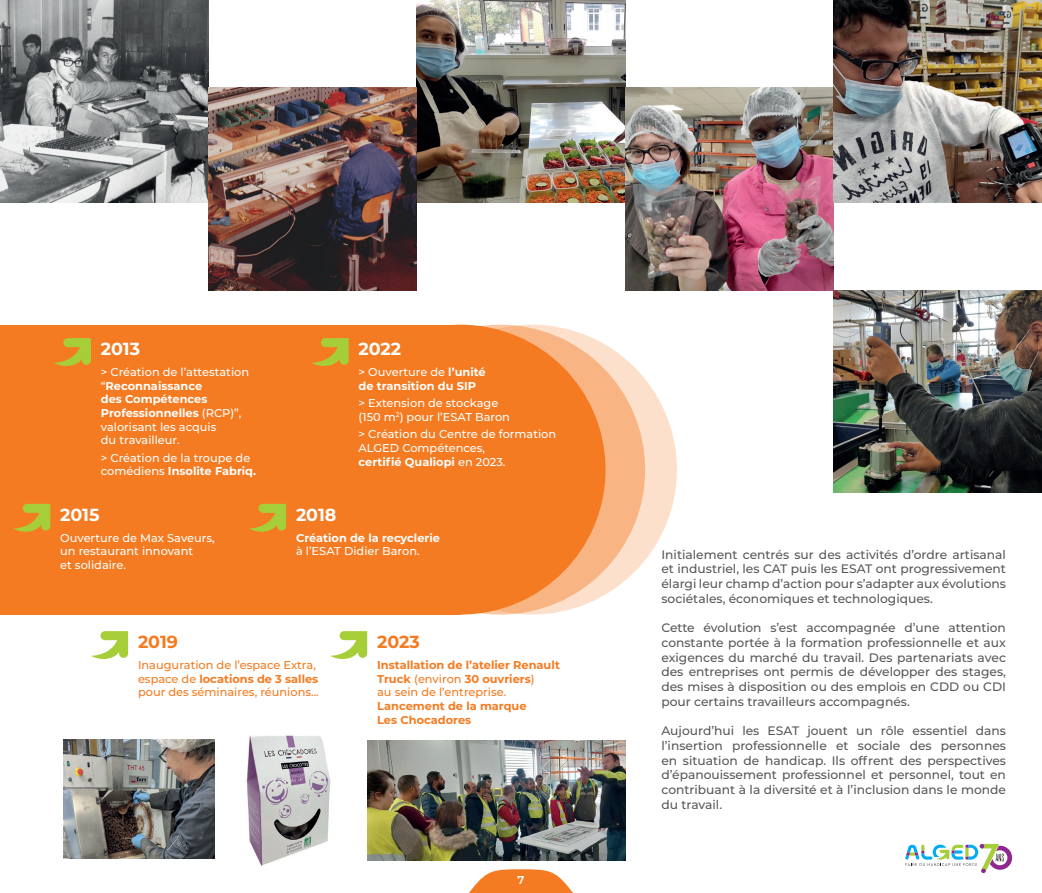
<style>
.page{position:relative;width:1042px;height:893px;background:#fff}
.page>*{position:absolute;margin:0;border:0;box-sizing:border-box;transform-origin:0 0}
.t1{font:700 17.5px "Montserrat";color:#fff}
.t2{font:700 17.5px "Montserrat";color:#f47b21}
.t3{font:500 12.25px/14.7px "Montserrat";color:#57585a;text-align:justify}
.t4{font:500 11.38px/13.7px "Montserrat";color:#fff}
.t5{font:700 11.38px/13.7px "Montserrat";color:#f47b21}
.t6{font:500 11.38px/13.7px "Montserrat";color:#f47b21}
.t7{font:700 11.38px/13.7px "Montserrat";color:#fff}
.t8{font:600 11.38px "Montserrat";color:#fff}
.s1{font-weight:700}
.s2{font-weight:500}
</style>
<div class="page">
<img style="left:246px;top:735px;width:85px;height:131px">
<img style="left:63px;top:739px;width:152px;height:119px">
<img style="left:0;top:0;width:208px;height:202px">
<img style="left:834px;top:290px;width:208px;height:203px">
<img style="left:417px;top:0;width:208px;height:202px">
<img style="left:208px;top:88px;width:209px;height:202px">
<img style="left:625px;top:88px;width:209px;height:202px">
<img style="left:834px;top:0;width:208px;height:202px">
<svg style="left:387px;top:325px;width:290px;height:290px;background:#f69954"></svg>
<div style="left:0;top:325px;width:460px;height:290px;background:#f47b21"></div>
<svg style="left:91px;top:631px;width:37px;height:28px"></svg>
<svg style="left:330px;top:631px;width:37px;height:28px"></svg>
<svg style="left:312px;top:338px;width:37px;height:28px"></svg>
<svg style="left:54px;top:338px;width:37px;height:28px"></svg>
<svg style="left:13px;top:504px;width:37px;height:28px"></svg>
<svg style="left:249px;top:504px;width:37px;height:28px"></svg>
<img style="left:367px;top:741px;width:258px;height:119px">
<svg style="left:905px;top:844px;width:107px;height:29px"></svg>
<svg style="left:469px;top:869px;width:104px;height:24px"></svg>
<h1 class="t1" style="left:101px;top:336px;width:41px">2013</h1>
<p class="t4" style="left:101px;top:365px;width:150px">&gt; Création de l’attestation “<span class="s1">Reconnaissance<br>des Compétences<br>Professionnelles</span> (RCP)”, valorisant les acquis<br>du travailleur.</p>
<p class="t4" style="left:101px;top:450px;width:157px">&gt; Création de la troupe de comédiens <span class="s1">Insolite Fabriq.</span></p>
<h1 class="t1" style="left:60px;top:502px;width:41px">2015</h1>
<p class="t4" style="left:60px;top:530px;width:156px">Ouverture de Max Saveurs, un restaurant innovant<br>et solidaire.</p>
<h1 class="t1" style="left:359px;top:336px;width:44px">2022</h1>
<p class="t7" style="left:359px;top:365px;width:129px"><span class="s2">&gt; Ouverture de</span> l’unité de transition du SIP</p>
<p class="t4" style="left:359px;top:396px;width:153px">&gt; Extension de stockage (150 m<sup>2</sup>) pour l’ESAT Baron</p>
<p class="t4" style="left:358px;top:427px;width:199px">&gt; Création du Centre de formation<br>ALGED Compétences,<br><span class="s1">certifié Qualiopi</span> en 2023.</p>
<h1 class="t1" style="left:296px;top:502px;width:42px">2018</h1>
<p class="t7" style="left:296px;top:530px;width:145px">Création de la recyclerie</p>
<p class="t4" style="left:296px;top:544px;width:125px">à l’ESAT Didier Baron.</p>
<h1 class="t2" style="left:138px;top:629px;width:42px">2019</h1>
<p class="t6" style="left:138px;top:658px;width:182px">Inauguration de l’espace Extra, espace de <span class="s1">locations de 3 salles </span>pour des séminaires, réunions...</p>
<h1 class="t2" style="left:377px;top:629px;width:44px">2023</h1>
<p class="t5" style="left:377px;top:658px;width:185px">Installation de l’atelier Renault<br>Truck <span class="s2">(environ</span> 30 ouvriers<span class="s2">)<br>au sein de l’entreprise.</span></p>
<p class="t5" style="left:377px;top:698px;width:151px">Lancement de la marque<br>Les Chocadores</p>
<p class="t8" style="left:517px;top:872px;width:8px">7</p>
<p class="t3" style="left:661px;top:546px;width:346px">Initialement centrés sur des activités d’ordre artisanal et industriel, les CAT puis les ESAT ont progressivement élargi leur champ d’action pour s’adapter aux évolutions sociétales, économiques et technologiques.</p>
<p class="t3" style="left:661px;top:620px;width:346px">Cette évolution s’est accompagnée d’une attention constante portée à la formation professionnelle et aux exigences du marché du travail. Des partenariats avec des entreprises ont permis de développer des stages, des mises à disposition ou des emplois en CDD ou CDI pour certains travailleurs accompagnés.</p>
<p class="t3" style="left:661px;top:723px;width:346px">Aujourd’hui les ESAT jouent un rôle essentiel dans l’insertion professionnelle et sociale des personnes en situation de handicap. Ils offrent des perspectives d’épanouissement professionnel et personnel, tout en contribuant à la diversité et à l’inclusion dans le monde du travail.</p>
</div>
